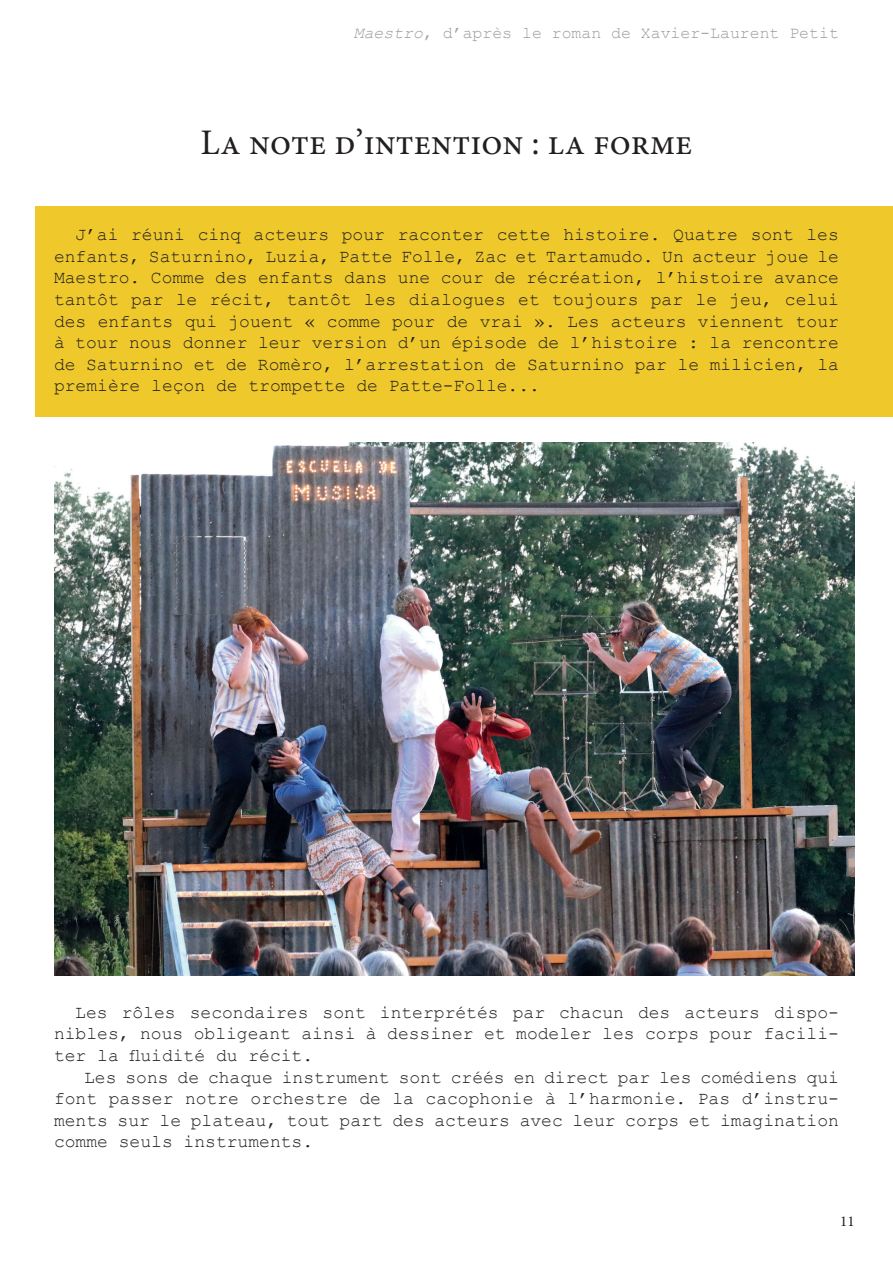
<style>
.page{position:relative;width:893px;height:1263px;background:#fff}
.page>*{position:absolute;margin:0;border:0;box-sizing:border-box;transform-origin:0 0}
.t1{font:36px "Minion Pro";color:#231f20}
.t2{font:18px/21.6px "Courier New";color:#231f20;text-align:justify}
.t3{font:16.5px "Courier New";color:#9b9da0}
.t4{font:15px "Minion Pro";color:#231f20}
.s1{font-style:italic}
</style>
<div class="page">
<div style="left:35px;top:206px;width:858px;height:211px;background:#efc92c"></div>
<img style="left:54px;top:442px;width:801px;height:534px">
<p class="t3" style="left:354px;top:23px;width:487px"><span class="s1">Maestro</span>, d’après le roman de Xavier-Laurent Petit</p>
<h1 class="t1" style="left:200px;top:118px;width:494px">La note d’intention : la forme</h1>
<p class="t2" style="left:54px;top:223px;width:786px;text-indent:21px">J’ai réuni cinq acteurs pour raconter cette histoire. Quatre sont les enfants, Saturnino, Luzia, Patte Folle, Zac et Tartamudo. Un acteur joue le Maestro. Comme des enfants dans une cour de récréation, l’histoire avance tantôt par le récit, tantôt les dialogues et toujours par le jeu, celui des enfants qui jouent « comme pour de vrai ». Les acteurs viennent tour à tour nous donner leur version d’un épisode de l’histoire : la rencontre de Saturnino et de Romèro, l’arrestation de Saturnino par le milicien, la première leçon de trompette de Patte-Folle...</p>
<p class="t2" style="left:54px;top:1001px;width:786px;text-indent:21px">Les rôles secondaires sont interprétés par chacun des acteurs dispo&shy;nibles, nous obligeant ainsi à dessiner et modeler les corps pour facili&shy;ter la fluidité du récit.</p>
<p class="t2" style="left:54px;top:1066px;width:786px;text-indent:30px">Les sons de chaque instrument sont créés en direct par les comédiens qui font passer notre orchestre de la cacophonie à l’harmonie. Pas d’instru&shy;ments sur le plateau, tout part des acteurs avec leur corps et imagination comme seuls instruments.</p>
<p class="t4" style="left:840px;top:1211px;width:16px">11</p>
</div>
